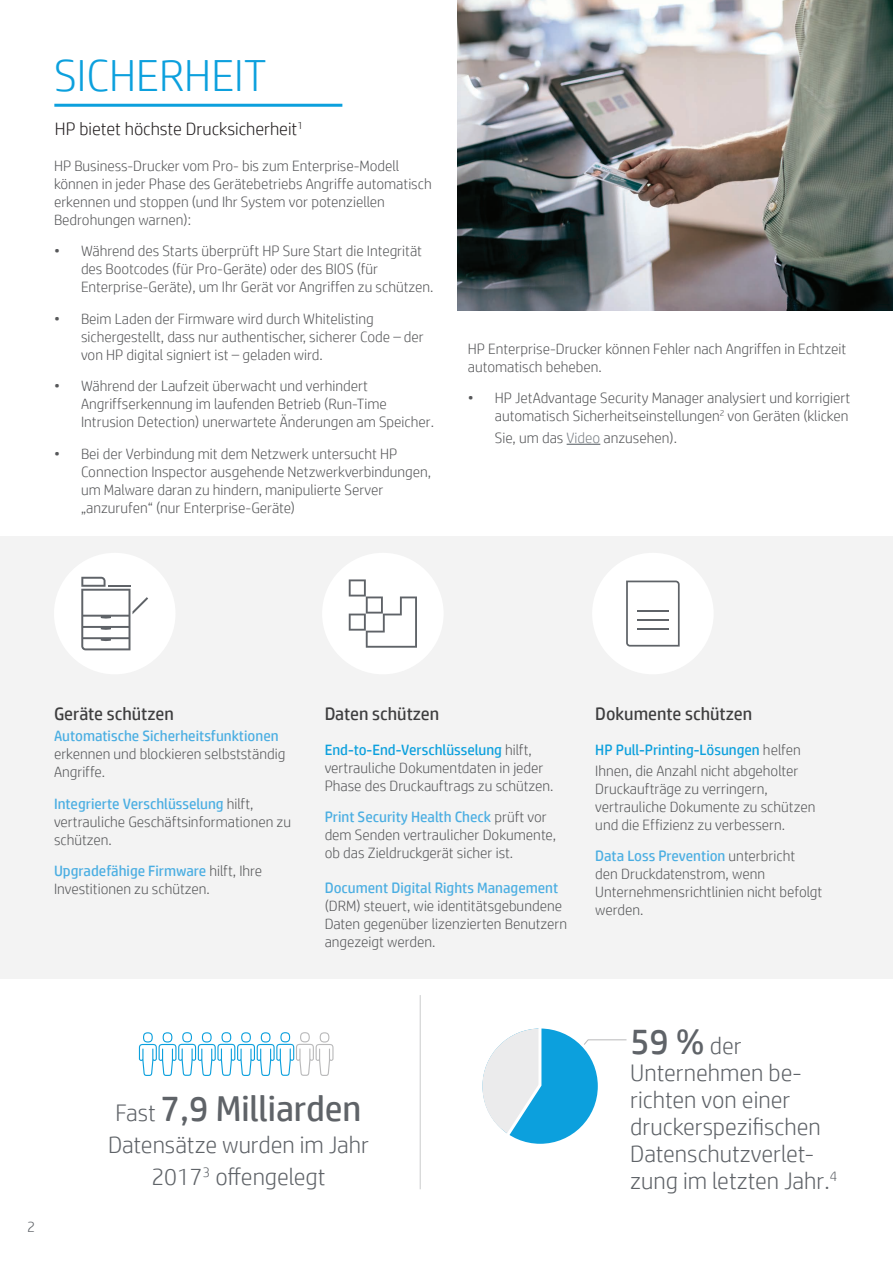
<style>
.page{position:relative;width:893px;height:1263px;background:#fff}
.page>*{position:absolute;margin:0;border:0;box-sizing:border-box;transform-origin:0 0}
.t1{font:300 45px "HP Simplified";color:#0ca0dd}
.t2{font:36px "HP Simplified";color:#5f6368}
.t3{font:300 24px/27px "HP Simplified";color:#5f6368;text-align:center}
.t4{font:18px "HP Simplified";color:#3e3e3f}
.t5{font:300 18px "HP Simplified";color:#231f20}
.t6{font:300 15px/18px "HP Simplified";color:#57585a}
.t7{font:15px "HP Simplified";color:#4baee2}
.t8{font:300 15px "HP Simplified";color:#5f6368}
.s1{color:#7c8186}
.s2{font-weight:400;color:#4baee2}
.s3{font-weight:400;color:#0ca0dd}
.s4{font-weight:300;font-size:24px}
</style>
<div class="page">
<div style="left:0;top:537px;width:893px;height:442px;background:#f3f3f3"></div>
<div style="left:54px;top:553px;width:122px;height:121px;background:#fff;border-radius:50%"></div>
<div style="left:322px;top:553px;width:122px;height:121px;background:#fff;border-radius:50%"></div>
<div style="left:592px;top:553px;width:122px;height:121px;background:#fff;border-radius:50%"></div>
<svg style="left:81px;top:577px;width:67px;height:73px"></svg>
<svg style="left:626px;top:581px;width:54px;height:66px"></svg>
<hr style="left:637px;top:610px;width:31px;height:2px;background:#5f6368">
<hr style="left:637px;top:619px;width:31px;height:2px;background:#5f6368">
<hr style="left:637px;top:628px;width:31px;height:1px;background:#5f6368">
<svg style="left:349px;top:579px;width:68px;height:69px"></svg>
<img style="left:457px;top:0;width:436px;height:310px">
<hr style="left:54px;top:104px;width:288px;height:3px;background:#0ca0dd">
<svg style="left:139px;top:1032px;width:195px;height:44px"></svg>
<div style="left:482px;top:1028px;width:116px;height:116px;background:#0ca0dd;border-radius:50%"></div>
<svg style="left:482px;top:1028px;width:61px;height:113px"></svg>
<hr style="left:588px;top:1039px;width:38px;height:1px;background:#b9b9ba">
<svg style="left:584px;top:1039px;width:5px;height:6px"></svg>
<hr style="left:420px;top:995px;width:1px;height:194px;background:#cacbcc">
<hr style="left:567px;top:444px;width:33px;height:1px;background:#7c8186">
<h1 class="t1" style="left:54px;top:46px;width:214px">SICHERHEIT</h1>
<p class="t5" style="left:55px;top:117px;width:250px">HP bietet höchste Drucksicherheit<sup>1</sup></p>
<p class="t6" style="left:54px;top:156px;width:379px">HP Business-Drucker vom Pro- bis zum Enterprise-Modell können in jeder Phase des Gerätebetriebs Angriffe automatisch erkennen und stoppen (und Ihr System vor potenziellen Bedrohungen warnen):</p>
<p class="t6" style="left:81px;top:242px;width:354px;text-indent:-27px">• Während des Starts überprüft HP Sure Start die Integrität des Bootcodes (für Pro-Geräte) oder des BIOS (für<br>Enterprise-Geräte), um Ihr Gerät vor Angriffen zu schützen.</p>
<p class="t6" style="left:81px;top:309px;width:344px;text-indent:-27px">• Beim Laden der Firmware wird durch Whitelisting sichergestellt, dass nur authentischer, sicherer Code – der von HP digital signiert ist – geladen wird.</p>
<p class="t6" style="left:81px;top:377px;width:354px;text-indent:-27px">• Während der Laufzeit überwacht und verhindert<br>Angriffserkennung im laufenden Betrieb (Run-Time<br>Intrusion Detection) unerwartete Änderungen am Speicher.</p>
<p class="t6" style="left:81px;top:444px;width:352px;text-indent:-27px">• Bei der Verbindung mit dem Netzwerk untersucht HP Connection Inspector ausgehende Netzwerkverbindungen, um Malware daran zu hindern, manipulierte Server „anzurufen“ (nur Enterprise-Geräte)</p>
<p class="t6" style="left:468px;top:339px;width:380px">HP Enterprise-Drucker können Fehler nach Angriffen in Echtzeit automatisch beheben.</p>
<p class="t6" style="left:468px;top:389px;width:384px;text-align:right">• HP JetAdvantage Security Manager analysiert und korrigiert automatisch Sicherheitseinstellungen<sup>2</sup> von Geräten (klicken</p>
<p class="t6" style="left:495px;top:428px;width:184px">Sie, um das <span class="s1">Video</span> anzusehen).</p>
<p class="t4" style="left:54px;top:702px;width:121px">Geräte schützen</p>
<p class="t7" style="left:54px;top:726px;width:226px">Automatische Sicherheitsfunktionen</p>
<p class="t6" style="left:54px;top:744px;width:233px">erkennen und blockieren selbstständig<br>Angriffe.</p>
<p class="t6" style="left:54px;top:794px;width:239px"><span class="s2">Integrierte Verschlüsselung</span> hilft, vertrauliche Geschäftsinformationen zu schützen.</p>
<p class="t6" style="left:54px;top:861px;width:210px"><span class="s2">Upgradefähige Firmware</span> hilft, Ihre<br>Investitionen zu schützen.</p>
<p class="t4" style="left:325px;top:702px;width:116px">Daten schützen</p>
<p class="t6" style="left:325px;top:740px;width:230px"><span class="s3">End-to-End-Verschlüsselung</span> hilft, vertrauliche Dokumentdaten in jeder<br>Phase des Druckauftrags zu schützen.</p>
<p class="t6" style="left:325px;top:807px;width:233px"><span class="s2">Print Security Health Check</span> prüft vor dem Senden vertraulicher Dokumente, ob das Zieldruckgerät sicher ist.</p>
<p class="t7" style="left:325px;top:878px;width:235px">Document Digital Rights Management</p>
<p class="t6" style="left:325px;top:896px;width:244px">(DRM) steuert, wie identitätsgebundene<br>Daten gegenüber lizenzierten Benutzern angezeigt werden.</p>
<p class="t4" style="left:595px;top:702px;width:158px">Dokumente schützen</p>
<p class="t6" style="left:595px;top:738px;width:207px;line-height:21px"><span class="s3">HP Pull-Printing-Lösungen</span> helfen<br>Ihnen, die Anzahl nicht abgeholter</p>
<p class="t6" style="left:595px;top:779px;width:222px">Druckaufträge zu verringern, vertrauliche Dokumente zu schützen und die Effizienz zu verbessern.</p>
<p class="t6" style="left:595px;top:846px;width:229px"><span class="s2">Data Loss Prevention</span> unterbricht<br>den Druckdatenstrom, wenn<br>Unternehmensrichtlinien nicht befolgt werden.</p>
<p class="t8" style="left:27px;top:1217px;width:10px">2</p>
<h2 class="t2" style="left:116px;top:1085px;width:247px"><span class="s4">Fast</span> 7,9 Milliarden</h2>
<h3 class="t3" style="left:108px;top:1128px;width:262px;line-height:31.8px">Datensätze wurden im Jahr<br>2017<sup>3</sup> offengelegt</h3>
<h2 class="t2" style="left:630px;top:1017px;width:113px">59 % <span class="s4">der</span></h2>
<h3 class="t3" style="left:630px;top:1058px;width:208px;text-align:left">Unternehmen be&shy;richten von einer druckerspezifischen<br>Datenschutzverlet&shy;zung im letzten Jahr.<sup>4</sup></h3>
</div>
